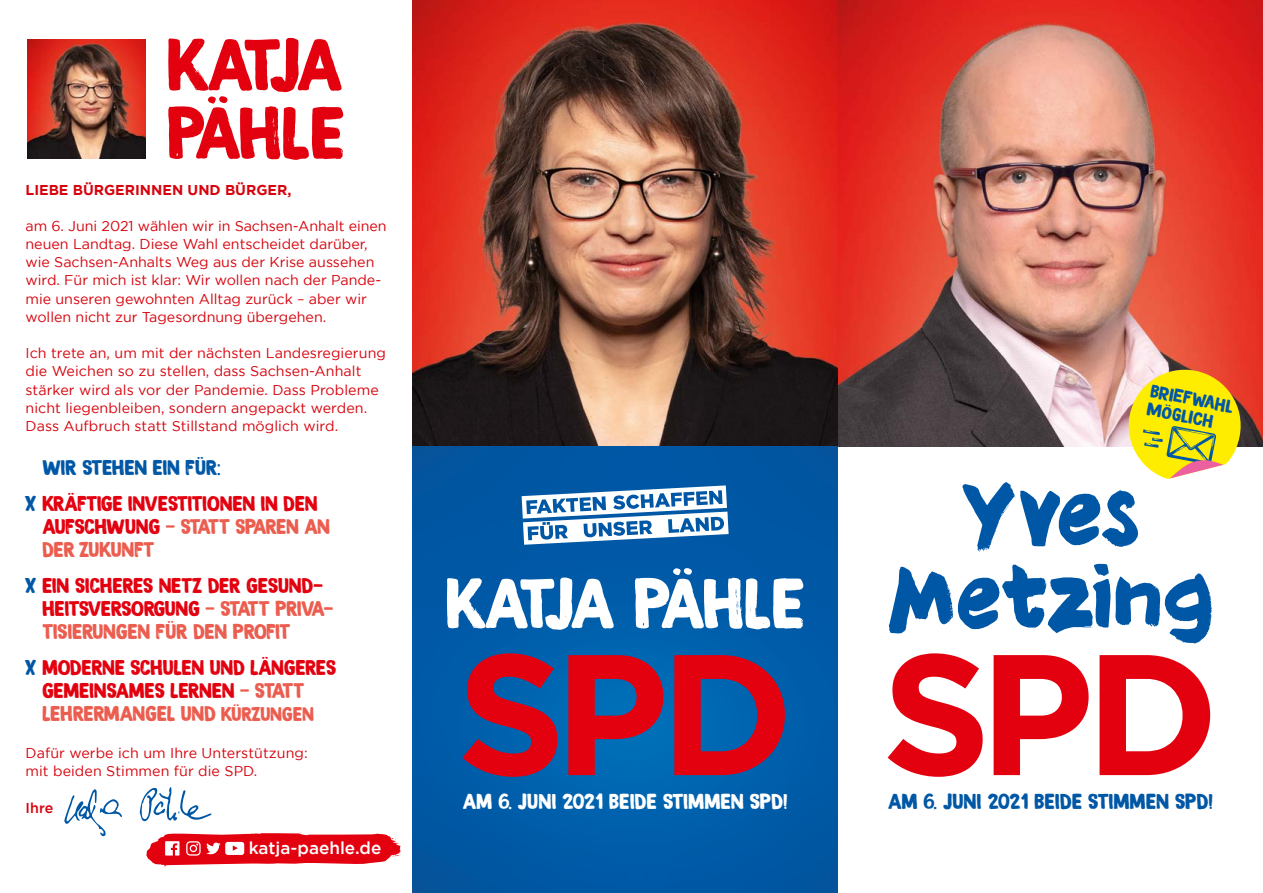
<style>
.page{position:relative;width:1263px;height:893px;background:#fff}
.page>*{position:absolute;margin:0;border:0;box-sizing:border-box;transform-origin:0 0}
.t1{font:700 171.45px "Gotham";letter-spacing:-.06em;color:#e3000f}
.t2{font:82.8px/84px "Knockdown";letter-spacing:-.03em;color:#0057a5;text-align:center;scale:.93 1}
.t3{font:74.85px/68.2px "Magical Brush";letter-spacing:-.065em;color:#e3000f}
.t4{font:72px "Magical Brush";letter-spacing:-.065em;color:#fff}
.t5{font:22.05px "Magical Brush";letter-spacing:-.01em;color:#0057a5}
.t6{font:22.05px "Magical Brush";letter-spacing:-.01em;color:#fff}
.t7{font:21.75px/23.2px "Magical Brush";letter-spacing:-.02em;color:#e3000f}
.t8{font:21.75px/23.2px "Magical Brush";letter-spacing:-.045em;color:#eb5d4f}
.t9{font:18.75px/18.3px "Magical Brush";color:#0057a5}
.t10{font:500 17.1px "Gotham";color:#fff}
.t11{font:14.25px/18.1px "Gotham";color:#d7030d}
.t12{font:700 14.25px "Gotham";color:#d7030d}
.t13{font:500 14.25px "Gotham";color:#d7030d}
.s1{color:#0057a5}
.s2{color:#e3000f}
.s3{color:#eb5d4f}
.s4{font-size:20.1px;color:#eb5d4f}
.s5{font-size:17.25px}
</style>
<div class="page">
<img style="left:412px;top:0;width:851px;height:446px">
<img style="left:412px;top:446px;width:426px;height:447px">
<svg style="left:522px;top:485px;width:207px;height:60px"></svg>
<img style="left:28px;top:40px;width:118px;height:118px">
<svg style="left:146px;top:832px;width:255px;height:35px"></svg>
<svg style="left:64px;top:789px;width:58px;height:48px"></svg>
<svg style="left:140px;top:787px;width:72px;height:35px"></svg>
<svg style="left:1125px;top:365px;width:120px;height:114px;background:#ebd142"></svg>
<h3 class="t3" style="left:166px;top:31px;width:181px">KATJA<br>PÄHLE</h3>
<p class="t12" style="left:26px;top:181px;width:267px">LIEBE BÜRGERINNEN UND BÜRGER,</p>
<p class="t11" style="left:26px;top:217px;width:363px">am 6. Juni 2021 wählen wir in Sachsen-Anhalt einen neuen Landtag. Diese Wahl entscheidet darüber, wie Sachsen-Anhalts Weg aus der Krise aussehen wird. Für mich ist klar: Wir wollen nach der Pande&shy;mie unseren gewohnten Alltag zurück – aber wir wollen nicht zur Tagesordnung übergehen.</p>
<p class="t11" style="left:26px;top:344px;width:362px">Ich trete an, um mit der nächsten Landesregierung die Weichen so zu stellen, dass Sachsen-Anhalt stärker wird als vor der Pandemie. Dass Probleme nicht liegenbleiben, sondern angepackt werden.<br>Dass Aufbruch statt Stillstand möglich wird.</p>
<h3 class="t7" style="left:24px;top:450px;width:295px;line-height:35.7px;text-indent:18px"><span class="s1">WIR STEHEN EIN FÜR:<br>X</span> KRÄFTIGE INVESTITIONEN IN DEN</h3>
<h3 class="t8" style="left:42px;top:515px;width:290px"><span class="s2">AUFSCHWUNG</span> – STATT SPAREN AN<br>DER ZUKUNFT</h3>
<h3 class="t7" style="left:42px;top:574px;width:293px;text-indent:-18px"><span class="s1">X</span> EIN SICHERES NETZ DER GESUND-<br>HEITSVERSORGUNG <span class="s3">– STATT PRIVA-<br>TISIERUNGEN FÜR DEN PROFIT</span></h3>
<h3 class="t7" style="left:42px;top:656px;width:296px;text-indent:-18px"><span class="s1">X</span> MODERNE SCHULEN UND LÄNGERES<br>GEMEINSAMES LERNEN <span class="s3">– STATT<br>LEHRERMANGEL UND</span> <span class="s4">KÜRZUNGEN</span></h3>
<p class="t11" style="left:26px;top:744px;width:284px">Dafür werbe ich um Ihre Unterstützung: mit beiden Stimmen für die SPD.</p>
<p class="t13" style="left:26px;top:800px;width:29px">Ihre</p>
<p class="t10" style="left:249px;top:839px;width:134px">katja-paehle.de</p>
<h3 class="t4" style="left:445px;top:564px;width:362px">KATJA PÄHLE</h3>
<h1 class="t1" style="left:456px;top:615px;width:339px">SPD</h1>
<h3 class="t6" style="left:462px;top:789px;width:327px">AM 6. JUNI 2021 BEIDE STIMMEN SPD!</h3>
<h3 class="t9" style="left:1152px;top:382px;width:86px;rotate:11deg">Briefwahl m<span class="s5">ö</span>glich</h3>
<h2 class="t2" style="left:886px;top:467px;width:354px">Yves<br>Metzing</h2>
<h1 class="t1" style="left:881px;top:615px;width:339px">SPD</h1>
<h3 class="t5" style="left:888px;top:789px;width:327px">AM 6. JUNI 2021 BEIDE STIMMEN SPD!</h3>
</div>
